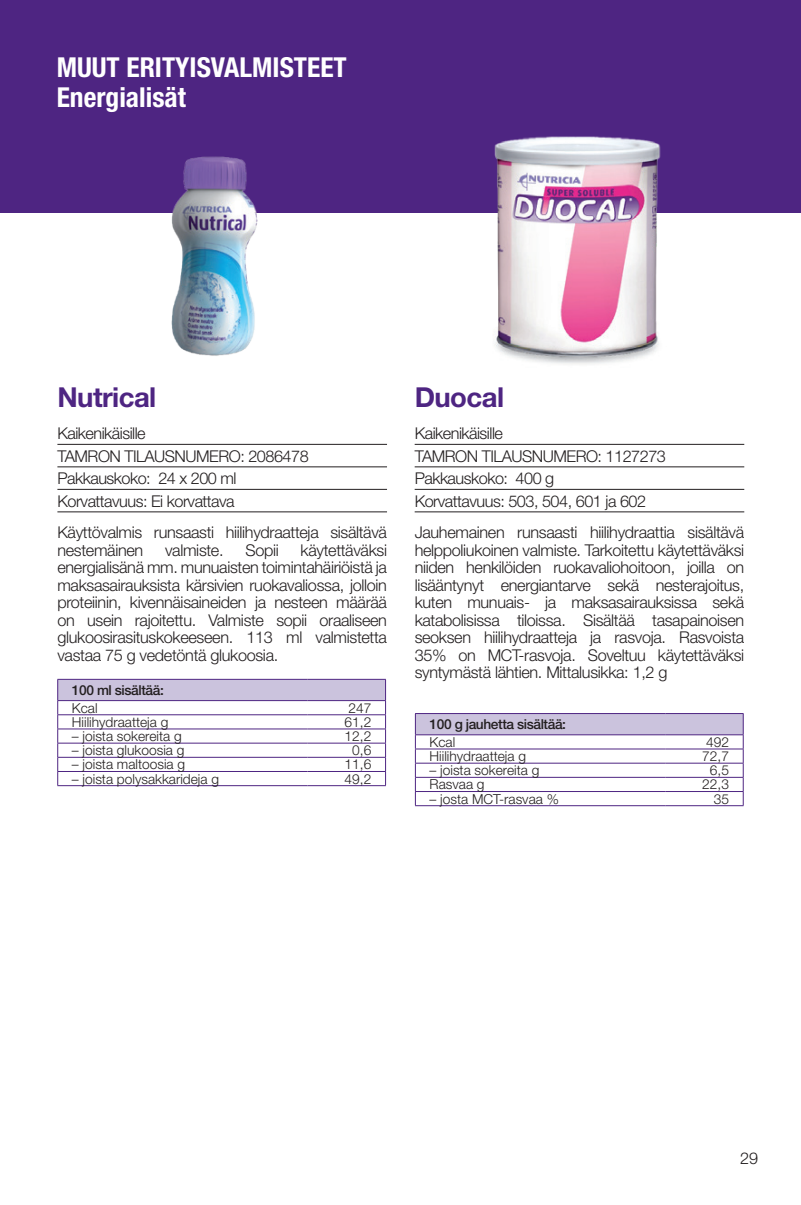
<style>
.page{position:relative;width:801px;height:1205px;background:#fff}
.page>*{position:absolute;margin:0;border:0;box-sizing:border-box;transform-origin:0 0}
.t1{font:700 condensed 27.5px/30px "Helvetica Neue LT Std";color:#fff}
.t2{font:700 27.5px "Helvetica Neue LT Std";letter-spacing:-.02em;color:#4e2582}
.t3{font:300 16.25px/17.5px "Helvetica Neue LT Std";letter-spacing:-.02em;color:#231f20}
.t4{font:300 13.75px "Helvetica Neue LT Std";color:#231f20}
.t5{font:500 13.75px "Helvetica Neue LT Std";letter-spacing:-.03em;color:#231f20}
</style>
<div class="page">
<div style="left:0;top:0;width:801px;height:213px;background:#4e2582"></div>
<hr style="left:57px;top:444px;width:330px;height:1px;background:#231f20">
<hr style="left:57px;top:466px;width:330px;height:1px;background:#231f20">
<hr style="left:57px;top:489px;width:330px;height:1px;background:#231f20">
<hr style="left:57px;top:511px;width:330px;height:1px;background:#231f20">
<img style="left:171px;top:156px;width:87px;height:200px">
<hr style="left:415px;top:444px;width:329px;height:1px;background:#231f20">
<hr style="left:415px;top:466px;width:329px;height:1px;background:#231f20">
<hr style="left:415px;top:489px;width:329px;height:1px;background:#231f20">
<hr style="left:415px;top:511px;width:329px;height:1px;background:#231f20">
<img style="left:494px;top:136px;width:167px;height:228px">
<svg style="left:57px;top:679px;width:329px;height:106px"></svg>
<hr style="left:57px;top:785px;width:251px;height:1px;background:#4e2582">
<hr style="left:308px;top:785px;width:78px;height:1px;background:#4e2582">
<svg style="left:415px;top:713px;width:329px;height:92px"></svg>
<hr style="left:415px;top:805px;width:250px;height:1px;background:#4e2582">
<hr style="left:665px;top:805px;width:78px;height:1px;background:#4e2582">
<h1 class="t1" style="left:57px;top:52px;width:292px">MUUT ERITYISVALMISTEET<br>Energialisät</h1>
<h1 class="t2" style="left:57px;top:380px;width:100px">Nutrical</h1>
<p class="t3" style="left:57px;top:422px;width:253px;line-height:22.5px">Kaikenikäisille<br>TAMRON TILAUSNUMERO: 2086478<br>Pakkauskoko: 24 x 200 ml<br>Korvattavuus: Ei korvattava</p>
<p class="t3" style="left:57px;top:523px;width:331px">Käyttövalmis runsaasti hiilihydraatteja sisältävä nestemäinen</p>
<p class="t3" style="left:165px;top:541px;width:60px">valmiste.</p>
<p class="t3" style="left:245px;top:541px;width:35px">Sopii</p>
<p class="t3" style="left:57px;top:541px;width:331px;text-align:justify;text-indent:243px">käytettäväksi energialisänä mm. munuaisten toimintahäiriöistä ja maksasairauksista kärsivien ruokavaliossa, jolloin proteiinin, kivennäisaineiden ja nesteen määrää on usein rajoitettu. Valmiste sopii oraaliseen glukoosirasituskokeeseen. 113 ml valmistetta vastaa 75 g vedetöntä glukoosia.</p>
<p class="t5" style="left:72px;top:682px;width:93px">100 ml sisältää:</p>
<p class="t4" style="left:72px;top:699px;width:27px">Kcal</p>
<p class="t4" style="left:348px;top:699px;width:24px">247</p>
<p class="t4" style="left:72px;top:713px;width:98px">Hiilihydraatteja g</p>
<p class="t4" style="left:345px;top:713px;width:28px">61,2</p>
<p class="t4" style="left:72px;top:727px;width:111px">– joista sokereita g</p>
<p class="t4" style="left:345px;top:727px;width:28px">12,2</p>
<p class="t4" style="left:72px;top:742px;width:114px">– joista glukoosia g</p>
<p class="t4" style="left:352px;top:742px;width:21px">0,6</p>
<p class="t4" style="left:72px;top:756px;width:115px">– joista maltoosia g</p>
<p class="t4" style="left:345px;top:756px;width:28px">11,6</p>
<p class="t4" style="left:72px;top:770px;width:149px">– joista polysakkarideja g</p>
<p class="t4" style="left:345px;top:770px;width:28px">49,2</p>
<h1 class="t2" style="left:415px;top:380px;width:91px">Duocal</h1>
<p class="t3" style="left:415px;top:422px;width:253px;line-height:22.5px">Kaikenikäisille<br>TAMRON TILAUSNUMERO: 1127273<br>Pakkauskoko: 400 g<br>Korvattavuus: 503, 504, 601 ja 602</p>
<p class="t3" style="left:415px;top:523px;width:331px;text-align:justify">Jauhemainen runsaasti hiilihydraattia sisältävä helppoliukoinen valmiste. Tarkoitettu käytettäväksi niiden henkilöiden ruokavaliohoitoon, joilla on lisääntynyt energiantarve sekä nesterajoitus, kuten munuais- ja maksasairauksissa sekä katabolisissa tiloissa. Sisältää tasapainoisen seoksen hiilihydraatteja ja rasvoja. Rasvoista 35% on MCT-rasvoja. Soveltuu käytettäväksi syntymästä lähtien. Mittalusikka: 1,2 g</p>
<p class="t5" style="left:429px;top:716px;width:138px">100 g jauhetta sisältää:</p>
<p class="t4" style="left:429px;top:733px;width:27px">Kcal</p>
<p class="t4" style="left:706px;top:733px;width:24px">492</p>
<p class="t4" style="left:429px;top:748px;width:98px">Hiilihydraatteja g</p>
<p class="t4" style="left:702px;top:748px;width:28px">72,7</p>
<p class="t4" style="left:429px;top:762px;width:111px">– joista sokereita g</p>
<p class="t4" style="left:710px;top:762px;width:21px">6,5</p>
<p class="t4" style="left:429px;top:776px;width:57px">Rasvaa g</p>
<p class="t4" style="left:702px;top:776px;width:28px">22,3</p>
<p class="t4" style="left:429px;top:790px;width:131px">– josta MCT-rasvaa %</p>
<p class="t4" style="left:714px;top:790px;width:17px">35</p>
<p class="t3" style="left:740px;top:1149px;width:20px">29</p>
</div>
